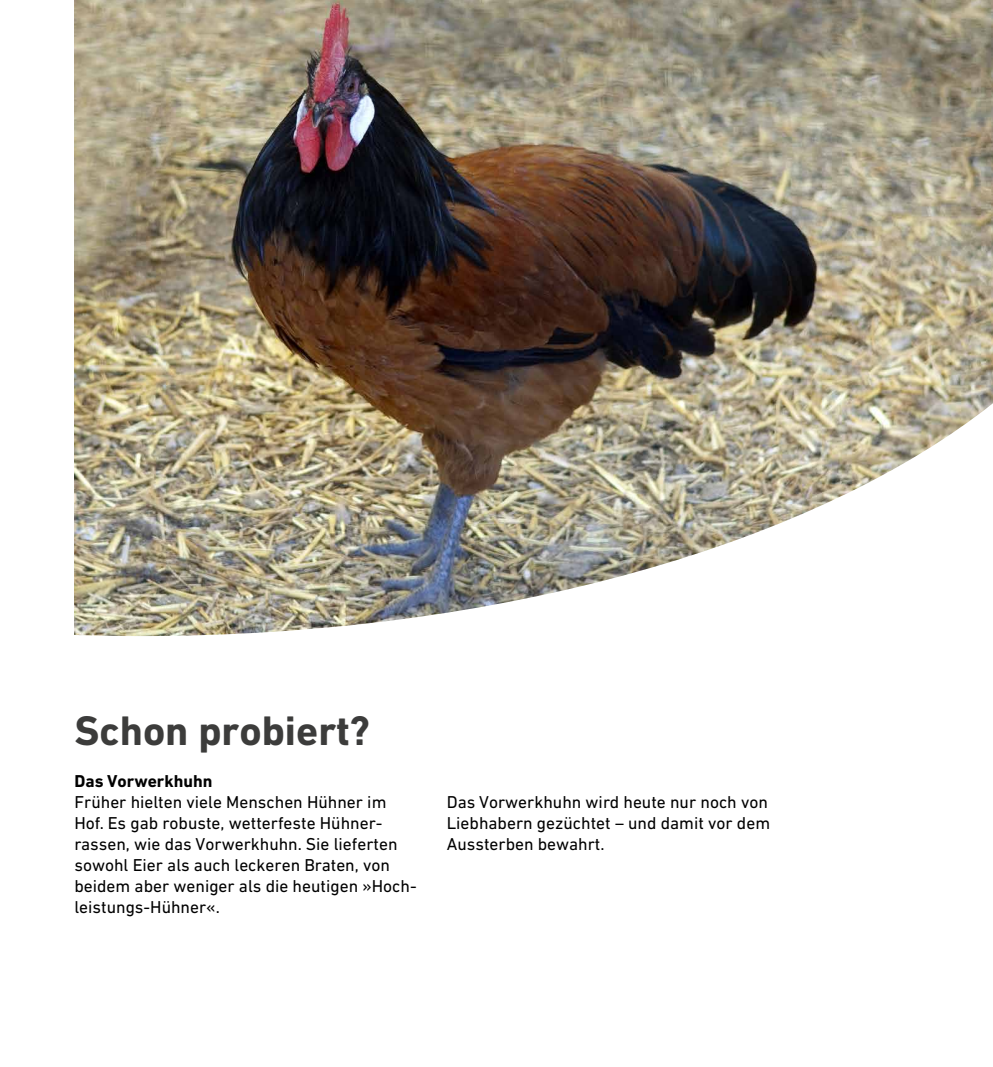
<style>
.page{position:relative;width:993px;height:1067px;background:#fff}
.page>*{position:absolute;margin:0;border:0;box-sizing:border-box;transform-origin:0 0}
.Überschrift_groß_24p{font:700 42px "DIN Next W1 G";color:#3c3c3b}
.DinText_schwarz{font:17.5px/21px "DIN Next W1 G";color:#000}
.Überschrift_10pt_sch{font:700 17.5px "DIN Next W1 G";color:#000}
</style>
<div class="page">
<img style="left:74px;top:0;width:918px;height:636px">
<p class="Überschrift_groß_24p" style="left:74px;top:706px;width:297px">Schon probiert?</p>
<p class="Überschrift_10pt_sch" style="left:74px;top:770px;width:139px">Das Vorwerkhuhn</p>
<p class="DinText_schwarz" style="left:74px;top:791px;width:342px">Früher hielten viele Menschen Hühner im Hof. Es gab robuste, wetterfeste Hühner&shy;rassen, wie das Vorwerkhuhn. Sie lieferten sowohl Eier als auch leckeren Braten, von beidem aber weniger als die heutigen »Hoch&shy;leistungs-Hühner«.</p>
<p class="DinText_schwarz" style="left:446px;top:791px;width:324px">Das Vorwerkhuhn wird heute nur noch von<br>Liebhabern gezüchtet – und damit vor dem<br>Aussterben bewahrt.</p>
</div>
